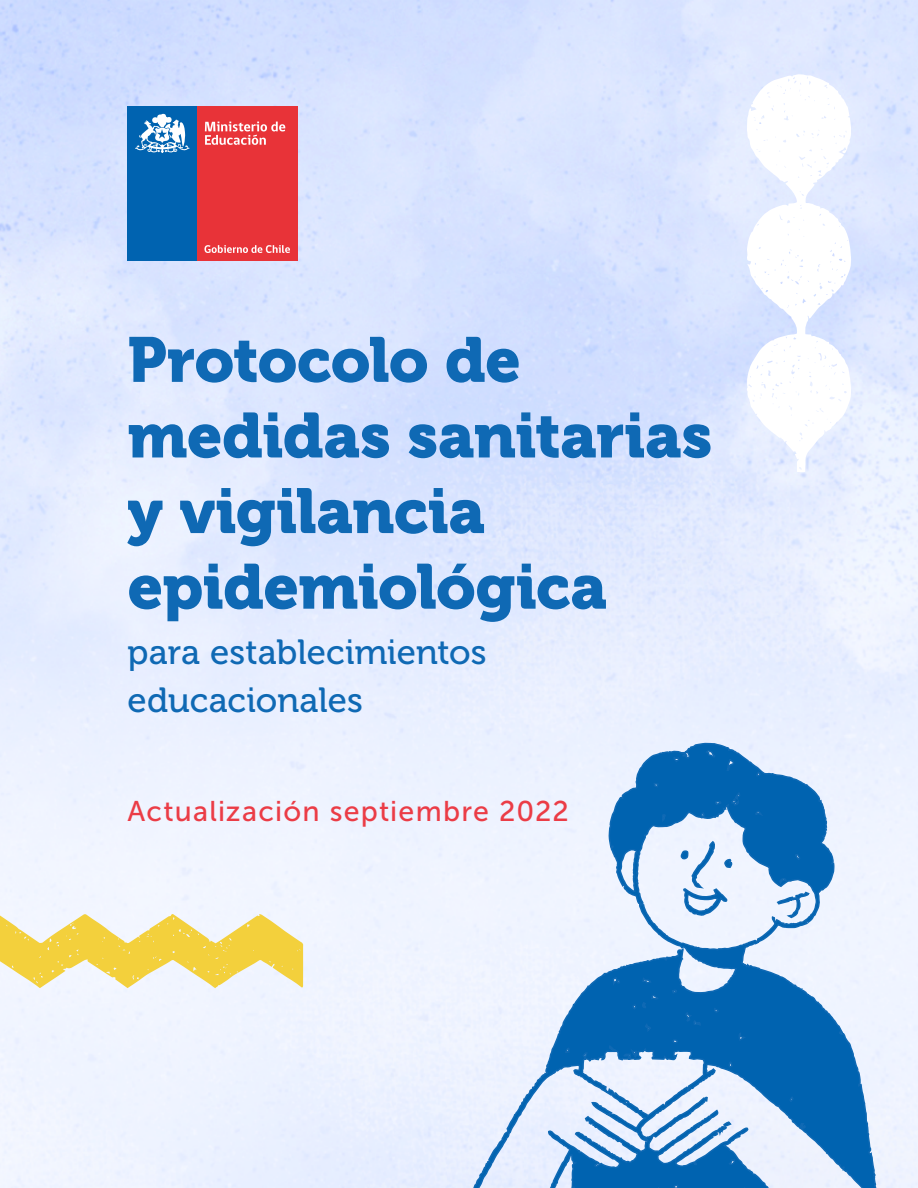
<style>
.page{position:relative;width:918px;height:1188px;background:#fff}
.page>*{position:absolute;margin:0;border:0;box-sizing:border-box;transform-origin:0 0}
.t1{font:63px/75.6px "Museo 900";letter-spacing:-.01em;color:#0f69b4}
.t2{font:34.95px/47.8px "Museo 500";color:#0f69b4}
.t3{font:28.5px "Museo Sans 500";letter-spacing:.045em;color:#eb3c46}
</style>
<div class="page">
<img style="left:0;top:0;width:918px;height:1188px">
<svg style="left:747px;top:74px;width:104px;height:399px"></svg>
<svg style="left:0;top:914px;width:304px;height:74px"></svg>
<div style="left:128px;top:106px;width:69px;height:155px;background:#0063b0"></div>
<div style="left:197px;top:106px;width:101px;height:155px;background:#e83338"></div>
<svg style="left:204px;top:245px;width:86px;height:8px"></svg>
<svg style="left:135px;top:114px;width:54px;height:39px"></svg>
<svg style="left:205px;top:122px;width:80px;height:23px"></svg>
<svg style="left:464px;top:738px;width:414px;height:450px"></svg>
<svg style="left:776px;top:891px;width:35px;height:28px"></svg>
<svg style="left:680px;top:840px;width:52px;height:77px"></svg>
<svg style="left:723px;top:1120px;width:10px;height:8px"></svg>
<p class="t1" style="left:128px;top:323px;width:586px">Protocolo de medidas sanitarias y vigilancia epidemiológica</p>
<p class="t2" style="left:128px;top:629px;width:361px">para establecimientos educacionales</p>
<p class="t3" style="left:128px;top:795px;width:443px">Actualización septiembre 2022</p>
</div>
